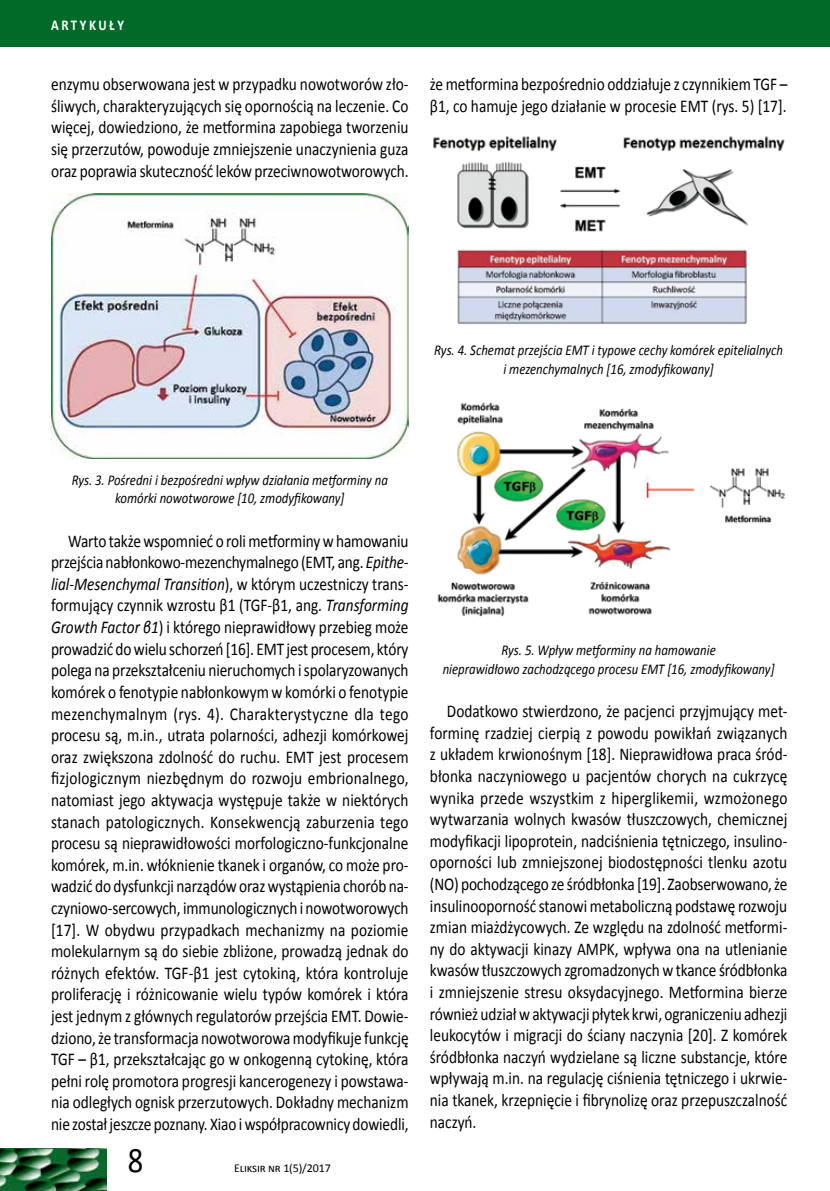
<style>
.page{position:relative;width:830px;height:1191px;background:#fff}
.page>*{position:absolute;margin:0;border:0;box-sizing:border-box;transform-origin:0 0}
.t1{font:36px "Calibri";color:#000;scale:.85 1}
.t2{font:18px/21.6px "Calibri";letter-spacing:-.005em;color:#000;text-align:justify;scale:.85 1}
.t3{font:italic 15px/18.8px "Calibri";color:#000;text-align:center;scale:.85 1}
.t4{font:700 15px "Calibri";letter-spacing:.2em;color:#fff;scale:.85 1}
.t5{font:12px "Calibri";letter-spacing:-.01em;color:#000}
.s1{font-style:italic}
</style>
<div class="page">
<div style="left:0;top:0;width:829px;height:47px;background:#006b29"></div>
<img style="left:0;top:1148px;width:107px;height:43px">
<img style="left:51px;top:193px;width:357px;height:266px">
<img style="left:433px;top:136px;width:352px;height:188px">
<img style="left:437px;top:402px;width:348px;height:215px">
<p class="t4" style="left:51px;top:16px;width:87px">ARTYKUŁY</p>
<p class="t2" style="left:51px;top:73px;width:422px">enzymu obserwowana jest w przypadku nowotworów zło&shy;śliwych, charakteryzujących się opornością na leczenie. Co więcej, dowiedziono, że metformina zapobiega tworzeniu się przerzutów, powoduje zmniejszenie unaczynienia guza oraz poprawia skuteczność leków przeciwnowotworowych.</p>
<p class="t2" style="left:429px;top:73px;width:422px">że metformina bezpośrednio oddziałuje z czynnikiem TGF – β1, co hamuje jego działanie w procesie EMT (rys. 5) [17].</p>
<p class="t3" style="left:434px;top:340px;width:411px">Rys. 4. Schemat przejścia EMT i typowe cechy komórek epitelialnych i mezenchymalnych [16, zmodyfikowany]</p>
<p class="t3" style="left:72px;top:470px;width:373px">Rys. 3. Pośredni i bezpośredni wpływ działania metforminy na komórki nowotworowe [10, zmodyfikowany]</p>
<p class="t2" style="left:51px;top:530px;width:422px;text-indent:17px">Warto także wspomnieć o roli metforminy w hamowaniu przejścia nabłonkowo-mezenchymalnego (EMT, ang. <span class="s1">Epithe&shy;lial-Mesenchymal Transition</span>), w którym uczestniczy trans&shy;formujący czynnik wzrostu β1 (TGF-β1, ang. <span class="s1">Transforming Growth Factor β1</span>) i którego nieprawidłowy przebieg może prowadzić do wielu schorzeń [16]. EMT jest procesem, który polega na przekształceniu nieruchomych i spolaryzowanych komórek o fenotypie nabłonkowym w komórki o fenotypie mezenchymalnym (rys. 4). Charakterystyczne dla tego procesu są, m.in., utrata polarności, adhezji komórkowej oraz zwiększona zdolność do ruchu. EMT jest procesem fizjologicznym niezbędnym do rozwoju embrionalnego, natomiast jego aktywacja występuje także w niektórych stanach patologicznych. Konsekwencją zaburzenia tego procesu są nieprawidłowości morfologiczno-funkcjonalne komórek, m.in. włóknienie tkanek i organów, co może pro&shy;wadzić do dysfunkcji narządów oraz wystąpienia chorób na&shy;czyniowo-sercowych, immunologicznych i nowotworowych [17]. W obydwu przypadkach mechanizmy na poziomie molekularnym są do siebie zbliżone, prowadzą jednak do różnych efektów. TGF-β1 jest cytokiną, która kontroluje proliferację i różnicowanie wielu typów komórek i która jest jednym z głównych regulatorów przejścia EMT. Dowie&shy;dziono, że transformacja nowotworowa modyfikuje funkcję TGF – β1, przekształcając go w onkogenną cytokinę, która pełni rolę promotora progresji kancerogenezy i powstawa&shy;nia odległych ognisk przerzutowych. Dokładny mechanizm nie został jeszcze poznany. Xiao i współpracownicy dowiedli,</p>
<h1 class="t1" style="left:128px;top:1137px;width:20px">8</h1>
<p class="t5" style="left:234px;top:1160px;width:98px">Eliksir nr 1(5)/2017</p>
<p class="t3" style="left:442px;top:640px;width:392px">Rys. 5. Wpływ metforminy na hamowanie<br>nieprawidłowo zachodzącego procesu EMT [16, zmodyfikowany]</p>
<p class="t2" style="left:429px;top:700px;width:422px;text-indent:17px">Dodatkowo stwierdzono, że pacjenci przyjmujący met&shy;forminę rzadziej cierpią z powodu powikłań związanych z układem krwionośnym [18]. Nieprawidłowa praca śród&shy;błonka naczyniowego u pacjentów chorych na cukrzycę wynika przede wszystkim z hiperglikemii, wzmożonego wytwarzania wolnych kwasów tłuszczowych, chemicznej modyfikacji lipoprotein, nadciśnienia tętniczego, insulino&shy;oporności lub zmniejszonej biodostępności tlenku azotu (NO) pochodzącego ze śródbłonka [19]. Zaobserwowano, że insulinooporność stanowi metaboliczną podstawę rozwoju zmian miażdżycowych. Ze względu na zdolność metformi&shy;ny do aktywacji kinazy AMPK, wpływa ona na utlenianie kwasów tłuszczowych zgromadzonych w tkance śródbłonka i zmniejszenie stresu oksydacyjnego. Metformina bierze również udział w aktywacji płytek krwi, ograniczeniu adhezji leukocytów i migracji do ściany naczynia [20]. Z komórek śródbłonka naczyń wydzielane są liczne substancje, które wpływają m.in. na regulację ciśnienia tętniczego i ukrwie&shy;nia tkanek, krzepnięcie i fibrynolizę oraz przepuszczalność naczyń.</p>
</div>
